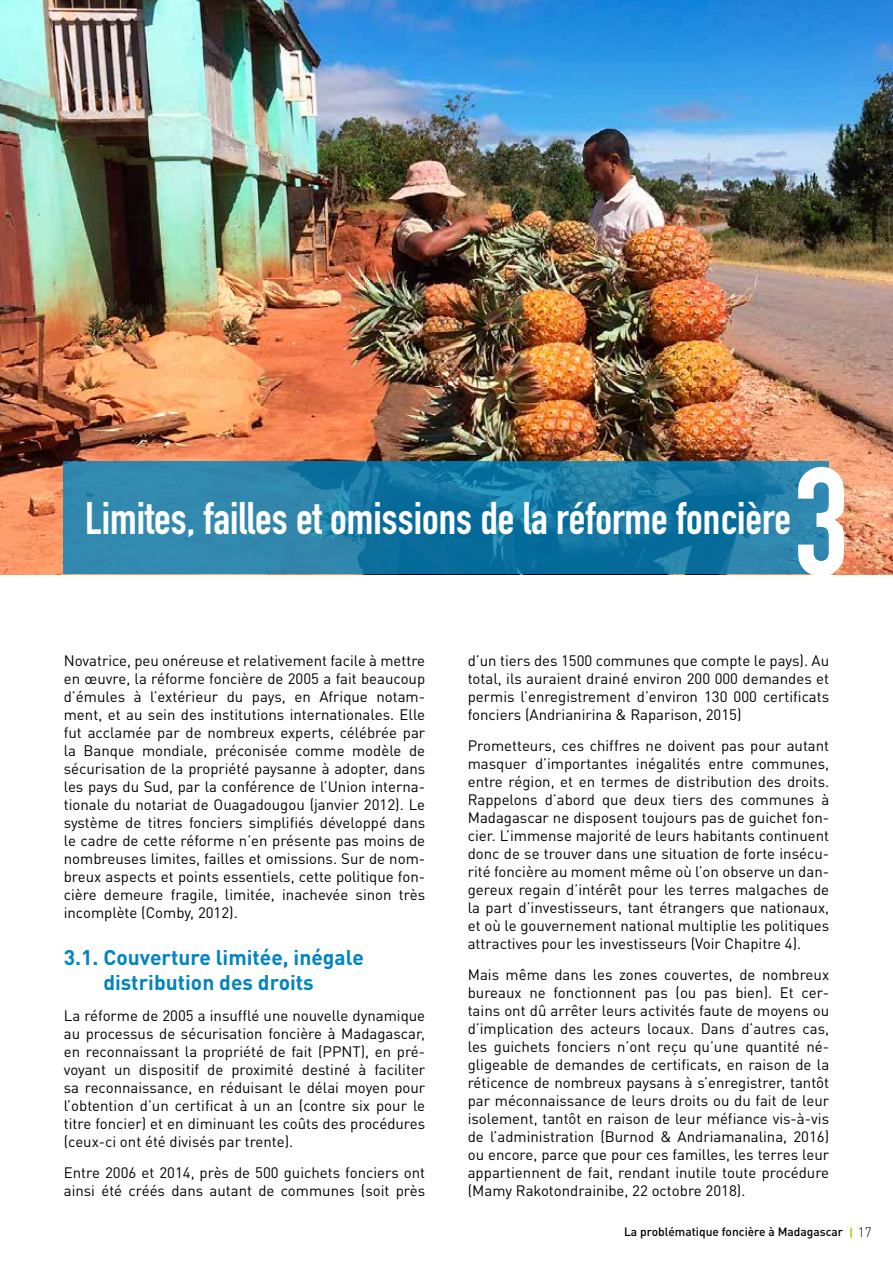
<style>
.page{position:relative;width:893px;height:1263px;background:#fff}
.page>*{position:absolute;margin:0;border:0;box-sizing:border-box;transform-origin:0 0}
.t1{font:700 151.2px "DIN Condensed";color:#fff}
.t2{font:700 45px "DIN Condensed";color:#fff}
.t3{font:700 21px/25.2px "DIN Pro";color:#0084c0;text-align:center}
.t4{font:15px/18px "DIN Pro";color:#000;text-align:justify}
.t5{font:500 12px "DIN Pro";color:#000}
.s1{font-weight:700;color:#a3d109}
.s2{font-weight:300;font-size:13.5px}
</style>
<div class="page">
<img style="left:0;top:0;width:893px;height:574px">
<svg style="left:64px;top:461px;width:765px;height:113px;background:#1e7ca6"></svg>
<h2 class="t2" style="left:85px;top:488px;width:708px">Limites, failles et omissions de la réforme foncière</h2>
<h1 class="t1" style="left:793px;top:421px;width:58px">3</h1>
<p class="t4" style="left:64px;top:650px;width:363px">Novatrice, peu onéreuse et relativement facile à mettre en œuvre, la réforme foncière de 2005 a fait beaucoup d’émules à l’extérieur du pays, en Afrique notam&shy;ment, et au sein des institutions internationales. Elle fut acclamée par de nombreux experts, célébrée par la Banque mondiale, préconisée comme modèle de sécurisation de la propriété paysanne à adopter, dans les pays du Sud, par la conférence de l’Union interna&shy;tionale du notariat de Ouagadougou (janvier 2012). Le système de titres fonciers simplifiés développé dans le cadre de cette réforme n’en présente pas moins de nombreuses limites, failles et omissions. Sur de nom&shy;breux aspects et points essentiels, cette politique fon&shy;cière demeure fragile, limitée, inachevée sinon très incomplète (Comby, 2012).</p>
<h3 class="t3" style="left:64px;top:942px;width:302px">3.1. Couverture limitée, inégale distribution des droits</h3>
<p class="t4" style="left:64px;top:1005px;width:363px">La réforme de 2005 a insufflé une nouvelle dynamique au processus de sécurisation foncière à Madagascar, en reconnaissant la propriété de fait (PPNT), en pré&shy;voyant un dispositif de proximité destiné à faciliter sa reconnaissance, en réduisant le délai moyen pour l’obtention d’un certificat à un an (contre six pour le titre foncier) et en diminuant les coûts des procédures (ceux-ci ont été divisés par trente).</p>
<p class="t4" style="left:64px;top:1162px;width:363px">Entre 2006 et 2014, près de 500 guichets fonciers ont ainsi été créés dans autant de communes (soit près</p>
<p class="t4" style="left:468px;top:650px;width:363px">d’un tiers des 1500 communes que compte le pays). Au total, ils auraient drainé environ 200 000 demandes et permis l’enregistrement d’environ 130 000 certificats fonciers (Andrianirina &amp; Raparison, 2015)</p>
<p class="t4" style="left:468px;top:735px;width:363px">Prometteurs, ces chiffres ne doivent pas pour autant masquer d’importantes inégalités entre communes, entre région, et en termes de distribution des droits.<br>Rappelons d’abord que deux tiers des communes à Madagascar ne disposent toujours pas de guichet fon&shy;cier. L’immense majorité de leurs habitants continuent donc de se trouver dans une situation de forte insécu&shy;rité foncière au moment même où l’on observe un dan&shy;gereux regain d’intérêt pour les terres malgaches de la part d’investisseurs, tant étrangers que nationaux, et où le gouvernement national multiplie les politiques attractives pour les investisseurs (Voir Chapitre 4).</p>
<p class="t4" style="left:468px;top:964px;width:363px">Mais même dans les zones couvertes, de nombreux bureaux ne fonctionnent pas (ou pas bien). Et cer&shy;tains ont dû arrêter leurs activités faute de moyens ou d’implication des acteurs locaux. Dans d’autres cas, les guichets fonciers n’ont reçu qu’une quantité né&shy;gligeable de demandes de certificats, en raison de la réticence de nombreux paysans à s’enregistrer, tantôt par méconnaissance de leurs droits ou du fait de leur isolement, tantôt en raison de leur méfiance vis-à-vis de l’administration (Burnod &amp; Andriamanalina, 2016) ou encore, parce que pour ces familles, les terres leur appartiennent de fait, rendant inutile toute procédure (Mamy Rakotondrainibe, 22 octobre 2018).</p>
<p class="t5" style="left:624px;top:1222px;width:249px">La problématique foncière à Madagascar <span class="s1">|</span> <span class="s2">17</span></p>
</div>
